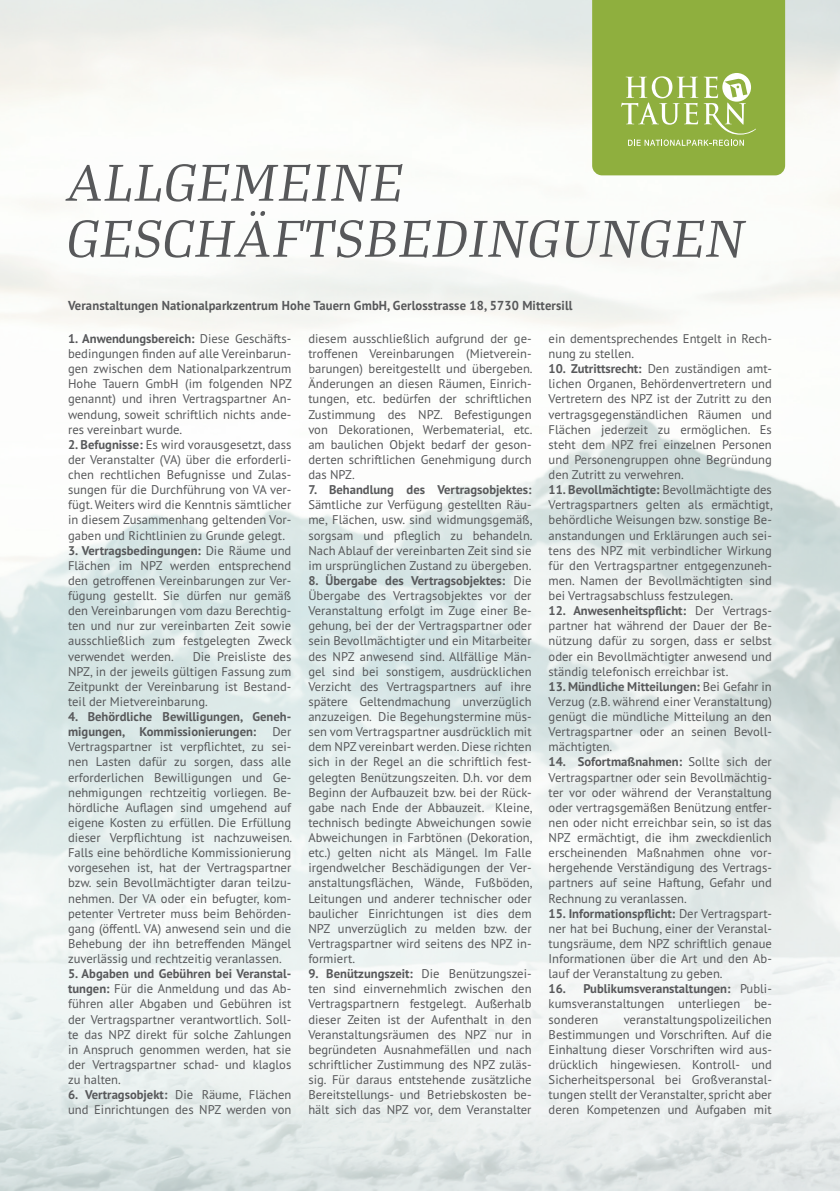
<style>
.page{position:relative;width:840px;height:1191px;background:#fff}
.page>*{position:absolute;margin:0;border:0;box-sizing:border-box;transform-origin:0 0}
.t1{font:italic 500 56px/56px "Tanger Serif";color:#57585a}
.t2{font:700 13px "PT Sans Pro";letter-spacing:.01em;color:#57585a}
.t3{font:12.6px/15.2px "PT Sans Pro";color:#57585a;text-align:justify}
.t4{font:700 12.6px/15.2px "PT Sans Pro";color:#57585a}
.s1{font-weight:700}
</style>
<div class="page">
<img style="left:0;top:0;width:839px;height:1191px">
<svg style="left:591px;top:0;width:193px;height:175px;background:#96b44b"></svg>
<h1 class="t1" style="left:66px;top:151px;width:679px">ALLGEMEINE<br>GESCHÄFTSBEDINGUNGEN</h1>
<p class="t2" style="left:68px;top:297px;width:505px">Veranstaltungen Nationalparkzentrum Hohe Tauern GmbH, Gerlosstrasse 18, 5730 Mittersill</p>
<p class="t3" style="left:68px;top:330px;width:225px"><span class="s1">1. Anwendungsbereich:</span> Diese Geschäfts&shy;bedingungen finden auf alle Vereinbarun&shy;gen zwischen dem Nationalparkzentrum Hohe Tauern GmbH (im folgenden NPZ genannt) und ihren Vertragspartner An&shy;wendung, soweit schriftlich nichts ande&shy;res vereinbart wurde.</p>
<p class="t3" style="left:68px;top:436px;width:225px"><span class="s1">2. Befugnisse:</span> Es wird vorausgesetzt, dass der Veranstalter (VA) über die erforderli&shy;chen rechtlichen Befugnisse und Zulas&shy;sungen für die Durchführung von VA ver&shy;fügt. Weiters wird die Kenntnis sämtlicher in diesem Zusammenhang geltenden Vor&shy;gaben und Richtlinien zu Grunde gelegt.</p>
<p class="t3" style="left:68px;top:542px;width:225px"><span class="s1">3. Vertragsbedingungen:</span> Die Räume und Flächen im NPZ werden entsprechend den getroffenen Vereinbarungen zur Ver&shy;fügung gestellt. Sie dürfen nur gemäß den Vereinbarungen vom dazu Berechtig&shy;ten und nur zur vereinbarten Zeit sowie ausschließlich zum festgelegten Zweck verwendet werden.</p>
<p class="t3" style="left:68px;top:648px;width:225px;text-indent:124px">Die Preisliste des NPZ, in der jeweils gültigen Fassung zum Zeitpunkt der Vereinbarung ist Bestand&shy;teil der Mietvereinbarung.</p>
<p class="t4" style="left:68px;top:709px;width:224px">4. Behördliche Bewilligungen, Geneh&shy;migungen, Kommissionierungen:</p>
<p class="t3" style="left:68px;top:724px;width:225px;text-indent:204px">Der Vertragspartner ist verpflichtet, zu sei&shy;nen Lasten dafür zu sorgen, dass alle erforderlichen Bewilligungen und Ge&shy;nehmigungen rechtzeitig vorliegen. Be&shy;hördliche Auflagen sind umgehend auf eigene Kosten zu erfüllen. Die Erfüllung dieser Verpflichtung ist nachzuweisen.<br>Falls eine behördliche Kommissionierung vorgesehen ist, hat der Vertragspartner bzw. sein Bevollmächtigter daran teilzu&shy;nehmen. Der VA oder ein befugter, kom&shy;petenter Vertreter muss beim Behörden&shy;gang (öffentl. VA) anwesend sein und die Behebung der ihn betreffenden Mängel zuverlässig und rechtzeitig veranlassen.</p>
<p class="t3" style="left:68px;top:965px;width:224px"><span class="s1">5. Abgaben und Gebühren bei Veranstal&shy;tungen:</span> Für die Anmeldung und das Ab&shy;führen aller Abgaben und Gebühren ist der Vertragspartner verantwortlich. Soll&shy;te das NPZ direkt für solche Zahlungen in Anspruch genommen werden, hat sie der Vertragspartner schad- und klaglos zu halten.</p>
<p class="t3" style="left:68px;top:1086px;width:224px"><span class="s1">6. Vertragsobjekt:</span> Die Räume, Flächen und Einrichtungen des NPZ werden von</p>
<p class="t3" style="left:308px;top:330px;width:225px">diesem ausschließlich aufgrund der ge&shy;troffenen Vereinbarungen (Mietverein&shy;barungen) bereitgestellt und übergeben.<br>Änderungen an diesen Räumen, Einrich&shy;tungen, etc. bedürfen der schriftlichen Zustimmung des NPZ. Befestigungen von Dekorationen, Werbematerial, etc. am baulichen Objekt bedarf der geson&shy;derten schriftlichen Genehmigung durch das NPZ.</p>
<p class="t4" style="left:308px;top:482px;width:224px">7. Behandlung des Vertragsobjektes:</p>
<p class="t3" style="left:308px;top:497px;width:225px">Sämtliche zur Verfügung gestellten Räu&shy;me, Flächen, usw. sind widmungsgemäß, sorgsam und pfleglich zu behandeln.<br>Nach Ablauf der vereinbarten Zeit sind sie im ursprünglichen Zustand zu übergeben.</p>
<p class="t3" style="left:308px;top:572px;width:225px"><span class="s1">8. Übergabe des Vertragsobjektes:</span> Die Übergabe des Vertragsobjektes vor der Veranstaltung erfolgt im Zuge einer Be&shy;gehung, bei der der Vertragspartner oder sein Bevollmächtigter und ein Mitarbeiter des NPZ anwesend sind. Allfällige Män&shy;gel sind bei sonstigem, ausdrücklichen Verzicht des Vertragspartners auf ihre spätere Geltendmachung unverzüglich anzuzeigen. Die Begehungstermine müs&shy;sen vom Vertragspartner ausdrücklich mit dem NPZ vereinbart werden. Diese richten sich in der Regel an die schriftlich fest&shy;gelegten Benützungszeiten. D.h. vor dem Beginn der Aufbauzeit bzw. bei der Rück&shy;gabe nach Ende der Abbauzeit. Kleine, technisch bedingte Abweichungen sowie Abweichungen in Farbtönen (Dekoration, etc.) gelten nicht als Mängel. Im Falle irgendwelcher Beschädigungen der Ver&shy;anstaltungsflächen, Wände, Fußböden, Leitungen und anderer technischer oder baulicher Einrichtungen ist dies dem NPZ unverzüglich zu melden bzw. der Vertragspartner wird seitens des NPZ in&shy;formiert.</p>
<p class="t3" style="left:308px;top:965px;width:225px"><span class="s1">9. Benützungszeit:</span> Die Benützungszei&shy;ten sind einvernehmlich zwischen den Vertragspartnern festgelegt. Außerhalb dieser Zeiten ist der Aufenthalt in den Veranstaltungsräumen des NPZ nur in begründeten Ausnahmefällen und nach schriftlicher Zustimmung des NPZ zuläs&shy;sig. Für daraus entstehende zusätzliche Bereitstellungs- und Betriebskosten be&shy;hält sich das NPZ vor, dem Veranstalter</p>
<p class="t3" style="left:548px;top:330px;width:224px">ein dementsprechendes Entgelt in Rech&shy;nung zu stellen.</p>
<p class="t3" style="left:548px;top:361px;width:224px"><span class="s1">10. Zutrittsrecht:</span> Den zuständigen amt&shy;lichen Organen, Behördenvertretern und Vertretern des NPZ ist der Zutritt zu den vertragsgegenständlichen Räumen und Flächen jederzeit zu ermöglichen. Es steht dem NPZ frei einzelnen Personen und Personengruppen ohne Begründung den Zutritt zu verwehren.</p>
<p class="t3" style="left:548px;top:482px;width:225px"><span class="s1">11. Bevollmächtigte:</span> Bevollmächtigte des Vertragspartners gelten als ermächtigt, behördliche Weisungen bzw. sonstige Be&shy;anstandungen und Erklärungen auch sei&shy;tens des NPZ mit verbindlicher Wirkung für den Vertragspartner entgegenzuneh&shy;men. Namen der Bevollmächtigten sind bei Vertragsabschluss festzulegen.</p>
<p class="t3" style="left:548px;top:603px;width:225px"><span class="s1">12. Anwesenheitspflicht:</span> Der Vertrags&shy;partner hat während der Dauer der Be&shy;nützung dafür zu sorgen, dass er selbst oder ein Bevollmächtigter anwesend und ständig telefonisch erreichbar ist.</p>
<p class="t3" style="left:548px;top:678px;width:224px"><span class="s1">13. Mündliche Mitteilungen:</span> Bei Gefahr in Verzug (z.B. während einer Veranstaltung) genügt die mündliche Mitteilung an den Vertragspartner oder an seinen Bevoll&shy;mächtigten.</p>
<p class="t3" style="left:548px;top:754px;width:225px"><span class="s1">14. Sofortmaßnahmen:</span> Sollte sich der Vertragspartner oder sein Bevollmächtig&shy;ter vor oder während der Veranstaltung oder vertragsgemäßen Benützung entfer&shy;nen oder nicht erreichbar sein, so ist das NPZ ermächtigt, die ihm zweckdienlich erscheinenden Maßnahmen ohne vor&shy;hergehende Verständigung des Vertrags&shy;partners auf seine Haftung, Gefahr und Rechnung zu veranlassen.</p>
<p class="t3" style="left:548px;top:905px;width:225px"><span class="s1">15. Informationspflicht:</span> Der Vertragspart&shy;ner hat bei Buchung, einer der Veranstal&shy;tungsräume, dem NPZ schriftlich genaue Informationen über die Art und den Ab&shy;lauf der Veranstaltung zu geben.</p>
<p class="t3" style="left:548px;top:981px;width:224px"><span class="s1">16. Publikumsveranstaltungen:</span> Publi&shy;kumsveranstaltungen unterliegen be&shy;sonderen</p>
<p class="t3" style="left:548px;top:1011px;width:224px;text-indent:75px">veranstaltungspolizeilichen Bestimmungen und Vorschriften. Auf die Einhaltung dieser Vorschriften wird aus&shy;drücklich hingewiesen. Kontroll- und Sicherheitspersonal bei Großveranstal&shy;tungen stellt der Veranstalter, spricht aber deren Kompetenzen und Aufgaben mit</p>
</div>
